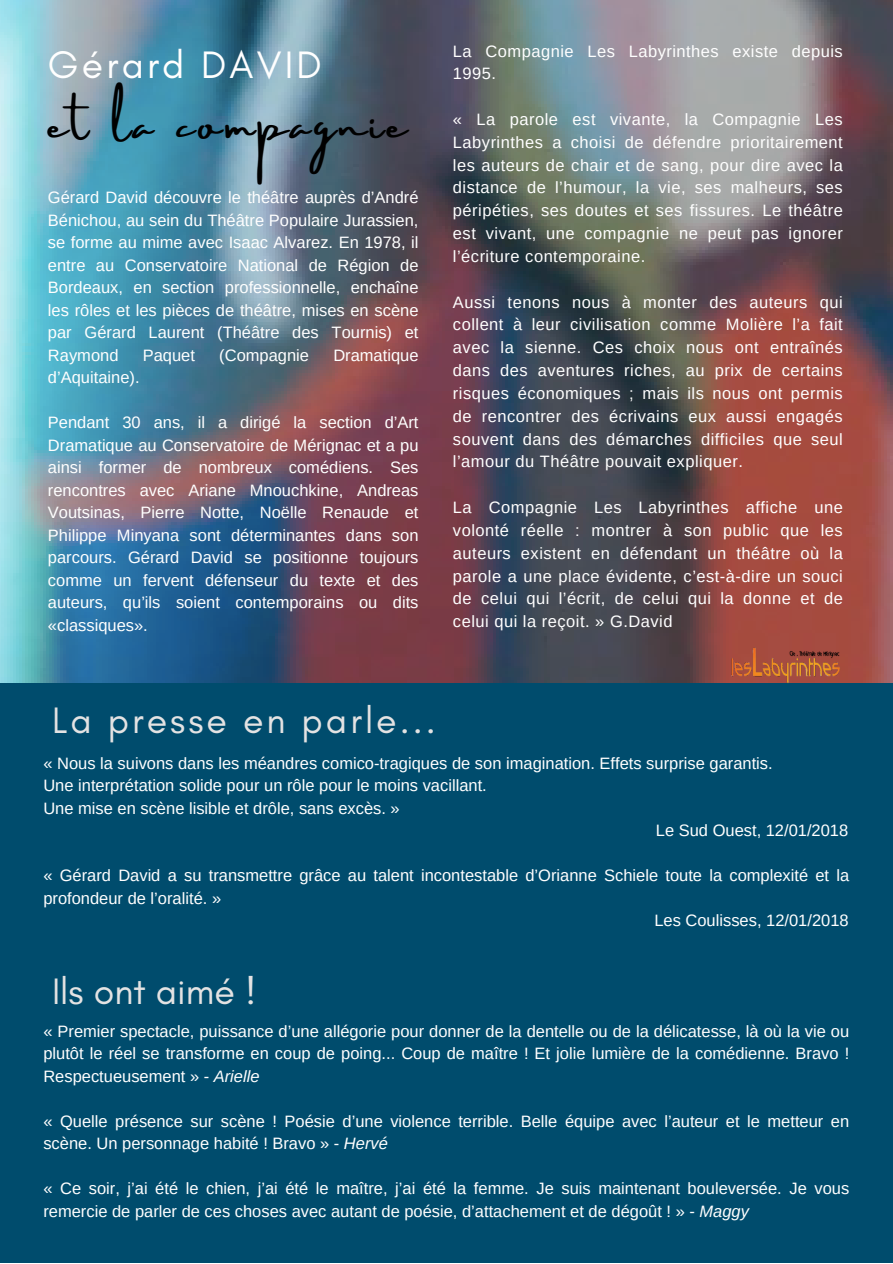
<style>
.page{position:relative;width:893px;height:1264px;background:#fff}
.page>*{position:absolute;margin:0;border:0;box-sizing:border-box;transform-origin:0 0}
.t1{font:45px "Amsterdam Three";letter-spacing:.08em;color:#000}
.t2{font:39px "Glacial Indifference";letter-spacing:.08em;color:#fff}
.t3{font:37.5px "Glacial Indifference";letter-spacing:.08em;color:#e4e3e3}
.t4{font:37.5px "Glacial Indifference";color:#e4e3e3}
.t5{font:16.5px/22.5px "Arimo";color:#fff;text-align:justify}
.t6{font:16.5px/22.8px "Arimo";letter-spacing:.03em;color:#fff}
.s1{font-style:italic}
</style>
<div class="page">
<img style="left:0;top:0;width:892px;height:683px">
<div style="left:0;top:683px;width:892px;height:579px;background:#004c6d"></div>
<img style="left:725px;top:646px;width:118px;height:37px">
<p class="t2" style="left:48px;top:40px;width:275px">Gérard DAVID</p>
<p class="t1" style="left:48px;top:99px;width:360px">et la compagnie</p>
<p class="t5" style="left:48px;top:186px;width:372px">Gérard David découvre le théâtre auprès d’André Bénichou, au sein du Théâtre Populaire Jurassien, se forme au mime avec Isaac Alvarez. En 1978, il entre au Conservatoire National de Région de Bordeaux, en section professionnelle, enchaîne les rôles et les pièces de théâtre, mises en scène par Gérard Laurent (Théâtre des Tournis) et Raymond</p>
<p class="t5" style="left:143px;top:343px;width:54px">Paquet</p>
<p class="t5" style="left:219px;top:343px;width:91px">(Compagnie</p>
<p class="t5" style="left:333px;top:343px;width:87px">Dramatique</p>
<p class="t5" style="left:48px;top:366px;width:93px">d’Aquitaine).</p>
<p class="t5" style="left:48px;top:411px;width:372px">Pendant 30 ans, il a dirigé la section d’Art Dramatique au Conservatoire de Mérignac et a pu ainsi former de nombreux comédiens. Ses rencontres avec Ariane Mnouchkine, Andreas Voutsinas, Pierre Notte, Noëlle Renaude et Philippe Minyana sont déterminantes dans son parcours. Gérard David se positionne toujours comme un fervent défenseur du texte et des auteurs, qu’ils soient contemporains ou dits «classiques».</p>
<p class="t6" style="left:453px;top:39px;width:391px">La Compagnie Les Labyrinthes existe depuis<br>1995.</p>
<p class="t5" style="left:453px;top:108px;width:391px">« La parole est vivante, la Compagnie Les Labyrinthes a choisi de défendre prioritairement les auteurs de chair et de sang, pour dire avec la distance de l’humour, la vie, ses malheurs, ses péripéties, ses doutes et ses fissures. Le théâtre est vivant, une compagnie ne peut pas ignorer l’écriture contemporaine.</p>
<p class="t5" style="left:453px;top:290px;width:391px">Aussi tenons nous à monter des auteurs qui collent à leur civilisation comme Molière l’a fait avec la sienne. Ces choix nous ont entraînés dans des aventures riches, au prix de certains risques économiques ; mais ils nous ont permis de rencontrer des écrivains eux aussi engagés souvent dans des démarches difficiles que seul l’amour du Théâtre pouvait expliquer.</p>
<p class="t5" style="left:453px;top:496px;width:391px">La Compagnie Les Labyrinthes affiche une volonté réelle : montrer à son public que les auteurs existent en défendant un théâtre où la parole a une place évidente, c’est-à-dire un souci de celui qui l’écrit, de celui qui la donne et de celui qui la reçoit. » G.David</p>
<p class="t3" style="left:52px;top:697px;width:385px">La presse en parle...</p>
<p class="t5" style="left:43px;top:752px;width:730px">« Nous la suivons dans les méandres comico-tragiques de son imagination. Effets surprise garantis.</p>
<p class="t5" style="left:43px;top:774px;width:445px">Une interprétation solide pour un rôle pour le moins vacillant.</p>
<p class="t5" style="left:43px;top:797px;width:358px">Une mise en scène lisible et drôle, sans excès. »</p>
<p class="t5" style="left:655px;top:819px;width:194px">Le Sud Ouest, 12/01/2018</p>
<p class="t5" style="left:43px;top:864px;width:807px">« Gérard David a su transmettre grâce au talent incontestable d’Orianne Schiele toute la complexité et la profondeur de l’oralité. »</p>
<p class="t4" style="left:52px;top:968px;width:206px">Ils ont aimé !</p>
<p class="t5" style="left:654px;top:909px;width:196px">Les Coulisses, 12/01/2018</p>
<p class="t5" style="left:43px;top:1019px;width:807px">« Premier spectacle, puissance d’une allégorie pour donner de la dentelle ou de la délicatesse, là où la vie ou plutôt le réel se transforme en coup de poing... Coup de maître ! Et jolie lumière de la comédienne. Bravo !<br>Respectueusement » - <span class="s1">Arielle</span></p>
<p class="t5" style="left:43px;top:1109px;width:807px">« Quelle présence sur scène ! Poésie d’une violence terrible. Belle équipe avec l’auteur et le metteur en scène. Un personnage habité ! Bravo » - <span class="s1">Hervé</span></p>
<p class="t5" style="left:43px;top:1177px;width:807px">« Ce soir, j’ai été le chien, j’ai été le maître, j’ai été la femme. Je suis maintenant bouleversée. Je vous remercie de parler de ces choses avec autant de poésie, d’attachement et de dégoût ! » - <span class="s1">Maggy</span></p>
</div>
